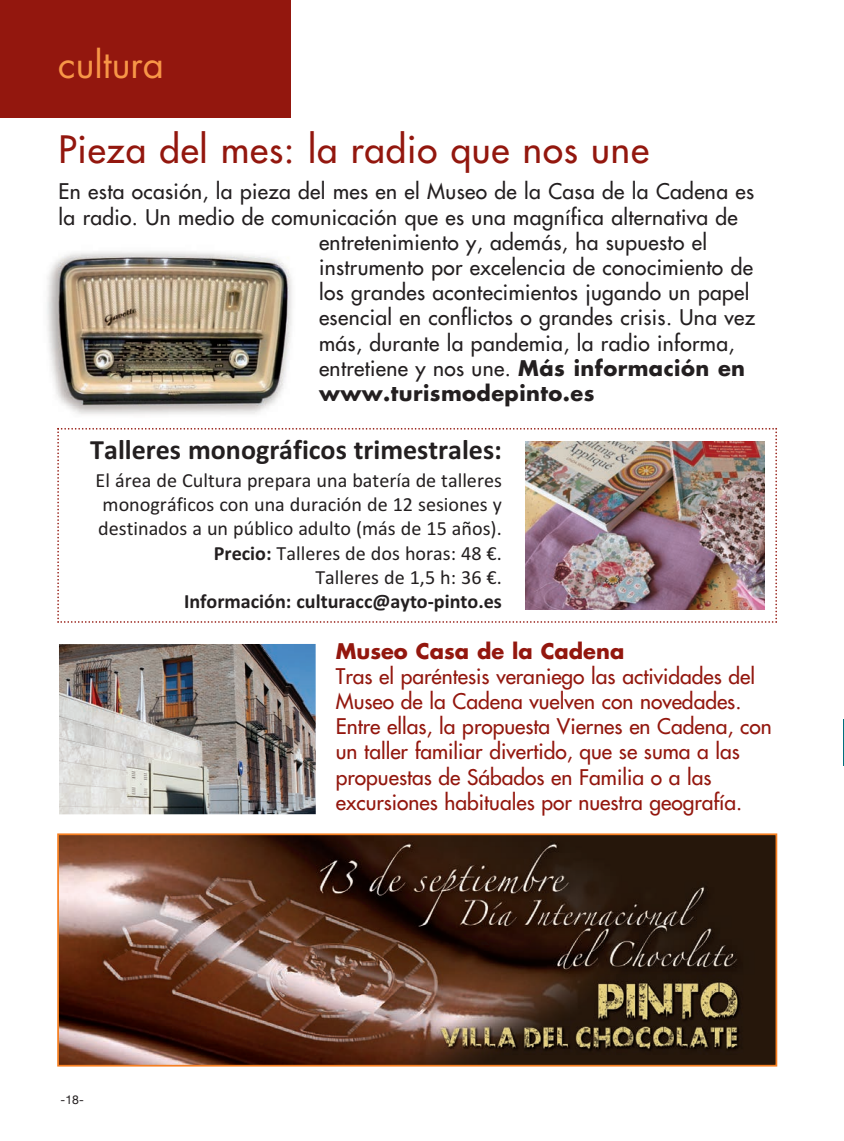
<style>
.page{position:relative;width:844px;height:1141px;background:#fff}
.page>*{position:absolute;margin:0;border:0;box-sizing:border-box;transform-origin:0 0}
.t1{font:500 36.75px "Futura Std";letter-spacing:.025em;color:#93170e}
.t2{font:36.75px "Futura Std";color:#f79647}
.t3{font:700 28px "Calibri";color:#231f20}
.t4{font:500 21px "Futura Std";letter-spacing:.015em;color:#231f20}
.t5{font:500 21px/25.2px "Futura Std";color:#93170e}
.t6{font:700 21px "Futura Std";letter-spacing:.02em;color:#231f20}
.t7{font:700 21px "Futura Std";color:#93170e}
.t8{font:20.12px/24.2px "Calibri";color:#231f20;text-align:right}
.t9{font:700 20.12px "Calibri";color:#231f20}
.t10{font:12.25px "Helvetica Neue";color:#231f20}
.s1{font-weight:700}
</style>
<div class="page">
<svg style="left:57px;top:428px;width:719px;height:195px"></svg>
<img style="left:525px;top:441px;width:239px;height:168px">
<img style="left:47px;top:251px;width:245px;height:164px">
<img style="left:59px;top:644px;width:257px;height:170px">
<img style="left:60px;top:836px;width:714px;height:228px">
<div style="left:57px;top:833px;width:720px;height:234px;border:2px solid #f57f21"></div>
<div style="left:0;top:0;width:290px;height:118px;background:#93170e"></div>
<hr style="left:843px;top:719px;width:1px;height:47px;background:#00717f">
<h1 class="t2" style="left:58px;top:47px;width:107px">cultura</h1>
<h1 class="t1" style="left:59px;top:131px;width:591px">Pieza del mes: la radio que nos une</h1>
<p class="t4" style="left:59px;top:181px;width:696px">En esta ocasión, la pieza del mes en el Museo de la Casa de la Cadena es</p>
<p class="t4" style="left:59px;top:206px;width:680px">la radio. Un medio de comunicación que es una magnífica alternativa de</p>
<p class="t4" style="left:319px;top:232px;width:389px">entretenimiento y, además, ha supuesto el</p>
<p class="t4" style="left:319px;top:257px;width:435px">instrumento por excelencia de conocimiento de</p>
<p class="t4" style="left:319px;top:282px;width:432px">los grandes acontecimientos jugando un papel</p>
<p class="t4" style="left:319px;top:307px;width:437px">esencial en conflictos o grandes crisis. Una vez</p>
<p class="t4" style="left:319px;top:332px;width:417px">más, durante la pandemia, la radio informa,</p>
<p class="t4" style="left:319px;top:358px;width:427px">entretiene y nos une. <span class="s1">Más información en</span></p>
<p class="t6" style="left:319px;top:384px;width:277px">www.turismodepinto.es</p>
<h2 class="t3" style="left:90px;top:440px;width:413px">Talleres monográficos trimestrales:</h2>
<p class="t8" style="left:96px;top:470px;width:407px">El área de Cultura prepara una batería de talleres monográficos con una duración de 12 sesiones y destinados a un público adulto (más de 15 años).<br><span class="s1">Precio:</span> Talleres de dos horas: 48 €.<br>Talleres de 1,5 h: 36 €.</p>
<p class="t9" style="left:184px;top:594px;width:319px">Información: culturacc@ayto-pinto.es</p>
<p class="t10" style="left:61px;top:1092px;width:25px">-18-</p>
<p class="t7" style="left:336px;top:641px;width:290px">Museo Casa de la Cadena</p>
<p class="t5" style="left:336px;top:665px;width:437px">Tras el paréntesis veraniego las actividades del Museo de la Cadena vuelven con novedades.<br>Entre ellas, la propuesta Viernes en Cadena, con un taller familiar divertido, que se suma a las propuestas de Sábados en Familia o a las excursiones habituales por nuestra geografía.</p>
</div>
